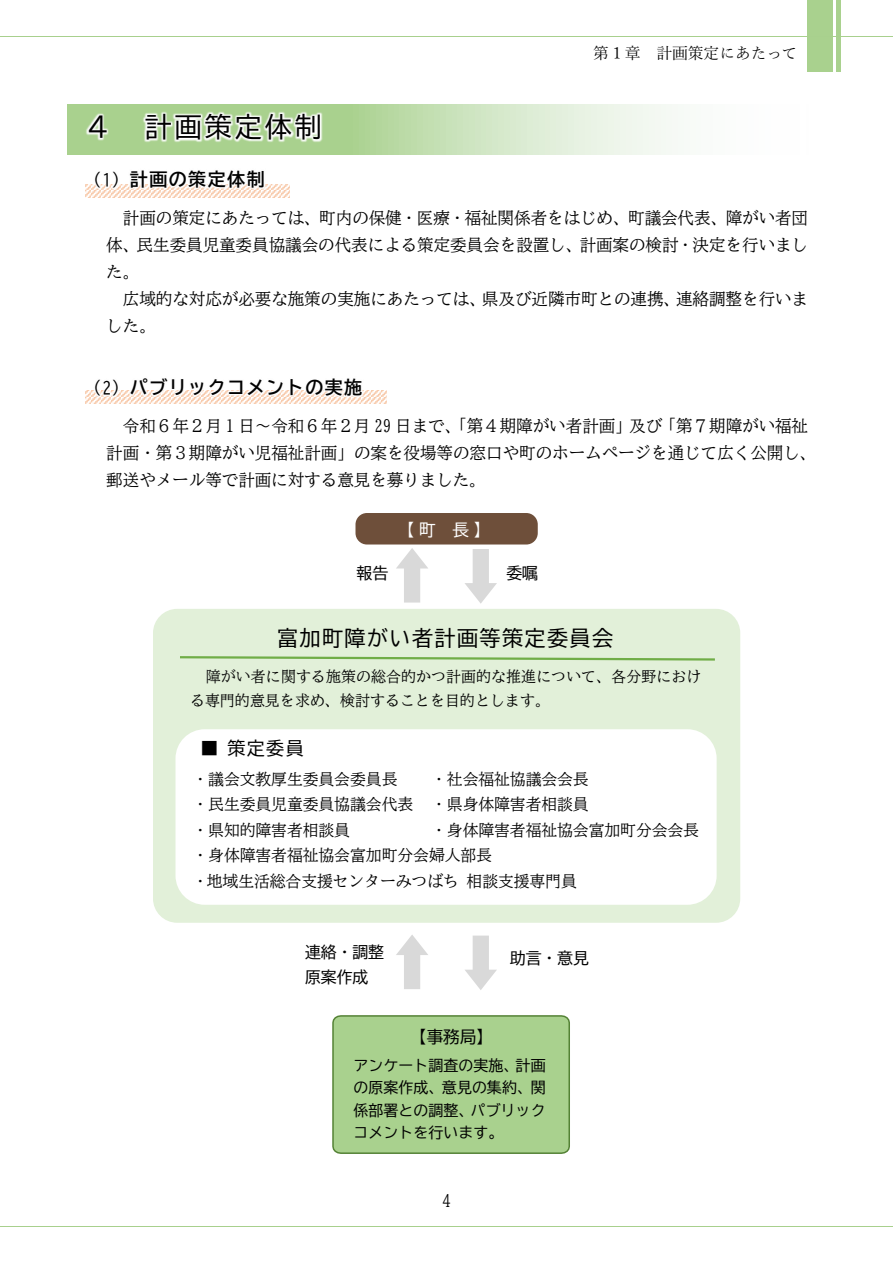
<style>
.page{position:relative;width:893px;height:1263px;background:#fff}
.page>*{position:absolute;margin:0;border:0;box-sizing:border-box;transform-origin:0 0}
.t1{font:27px "BIZ UD Gothic";letter-spacing:.11em;color:#000}
.t2{font:21px "BIZ UD Gothic";letter-spacing:.07em;color:#000}
.t3{font:18px "BIZ UD Gothic Bold";letter-spacing:.08em;color:#000}
.t4{font:18px "BIZ UD Gothic";color:#000}
.t5{font:16.5px/27px "BIZ UD Mincho Medium";color:#000}
.t6{font:16.5px "BIZ UD Gothic";color:#000}
.t7{font:16.5px "BIZ UD Gothic";color:#fff}
.t8{font:15.9px "BIZ UD Mincho Medium";color:#000}
.t9{font:15.9px "BIZ UD Gothic";color:#000}
.t10{font:15.9px "Yu Mincho";letter-spacing:-.005em;color:#000}
.t11{font:15px/24px "BIZ UD Mincho Medium";color:#000}
.t12{font:15px/22.4px "BIZ UD Gothic";color:#000;text-align:justify}
.s1{font-family:"BIZ UD Gothic";font-size:16.5px}
.s2{color:#0d0d0d}
</style>
<div class="page">
<div style="left:808px;top:0;width:25px;height:71px;background:#a9d18e"></div>
<hr style="left:837px;top:0;width:4px;height:71px;background:#a9d18e">
<svg style="left:332px;top:1015px;width:238px;height:139px;background:#9cc481"></svg>
<div style="left:339px;top:1026px;width:225px;height:128px;background:#a9d18e"></div>
<div style="left:153px;top:609px;width:587px;height:314px;background:#e2f0d9;border-radius:24px"></div>
<svg style="left:180px;top:656px;width:535px;height:5px"></svg>
<div style="left:176px;top:729px;width:541px;height:176px;background:#fff;border-radius:29px"></div>
<div style="left:356px;top:513px;width:182px;height:31px;background:#6e4f3a;border-radius:11px"></div>
<svg style="left:356px;top:104px;width:316px;height:51px;background:#d5e8ca"></svg>
<img style="left:67px;top:104px;width:289px;height:51px">
<img style="left:85px;top:184px;width:33px;height:14px">
<img style="left:118px;top:184px;width:172px;height:14px">
<img style="left:85px;top:390px;width:33px;height:14px">
<img style="left:118px;top:390px;width:269px;height:14px">
<svg style="left:396px;top:548px;width:32px;height:55px"></svg>
<svg style="left:465px;top:549px;width:32px;height:55px"></svg>
<svg style="left:396px;top:935px;width:32px;height:54px"></svg>
<svg style="left:465px;top:936px;width:32px;height:54px"></svg>
<hr style="left:0;top:36px;width:893px;height:1px;background:#a8d08d">
<hr style="left:0;top:1226px;width:893px;height:1px;background:#a8d08d">
<p class="t10" style="left:593px;top:45px;width:206px">第１章 計画策定にあたって</p>
<h2 class="t1" style="left:85px;top:113px;width:238px">４ 計画策定体制</h2>
<h4 class="t3" style="left:85px;top:170px;width:181px"><span class="s1">（1）</span>計画の策定体制</h4>
<p class="t5" style="left:106px;top:204px;width:703px;text-align:justify;text-indent:17px">計画の策定にあたっては、町内の保健・医療・福祉関係者をはじめ、町議会代表、障がい者団体、民生委員児童委員協議会の代表による策定委員会を設置し、計画案の検討・決定を行いました。</p>
<p class="t5" style="left:106px;top:285px;width:703px;text-indent:17px">広域的な対応が必要な施策の実施にあたっては、県及び近隣市町との連携、連絡調整を行いました。</p>
<h4 class="t3" style="left:85px;top:378px;width:279px"><span class="s1">（2）</span>パブリックコメントの実施</h4>
<p class="t5" style="left:106px;top:412px;width:712px;text-indent:17px">令和６年２月１日～令和６年２月 29 日まで、「第４期障がい者計画」及び「第７期障がい福祉計画・第３期障がい児福祉計画」の案を役場等の窓口や町のホームページを通じて広く公開し、郵送やメール等で計画に対する意見を募りました。</p>
<p class="t7" style="left:398px;top:521px;width:93px">【町 長】</p>
<p class="t9" style="left:357px;top:565px;width:33px">報告</p>
<p class="t9" style="left:506px;top:565px;width:33px">委嘱</p>
<p class="t2" style="left:277px;top:628px;width:338px">富加町障がい者計画等策定委員会</p>
<p class="t11" style="left:190px;top:664px;width:513px;text-indent:16px"><span class="s2">障がい</span>者に関する施策の総合的かつ計画的な推進について、各分野における専門的意見を求め、検討することを目的とします。</p>
<p class="t4" style="left:200px;top:739px;width:105px">■ 策定委員</p>
<p class="t8" style="left:192px;top:771px;width:207px">・議会文教厚生委員会委員長</p>
<p class="t8" style="left:192px;top:796px;width:222px">・民生委員児童委員協議会代表</p>
<p class="t8" style="left:192px;top:822px;width:159px">・県知的障害者相談員</p>
<p class="t8" style="left:192px;top:847px;width:301px">・身体障害者福祉協会富加町分会婦人部長</p>
<p class="t8" style="left:192px;top:873px;width:386px">・地域生活総合支援センターみつばち相談支援専門員</p>
<p class="t8" style="left:431px;top:771px;width:159px">・社会福祉協議会会長</p>
<p class="t8" style="left:431px;top:796px;width:159px">・県身体障害者相談員</p>
<p class="t8" style="left:431px;top:822px;width:270px">・身体障害者福祉協会富加町分会会長</p>
<p class="t9" style="left:305px;top:944px;width:81px">連絡・調整</p>
<p class="t9" style="left:305px;top:969px;width:65px">原案作成</p>
<p class="t9" style="left:510px;top:950px;width:81px">助言・意見</p>
<p class="t6" style="left:410px;top:1029px;width:84px">【事務局】</p>
<p class="t12" style="left:354px;top:1054px;width:194px">アンケート調査の実施、計画の原案作成、意見の集約、関係部署との調整、パブリックコメントを行います。</p>
<p class="t5" style="left:442px;top:1187px;width:10px">4</p>
</div>
